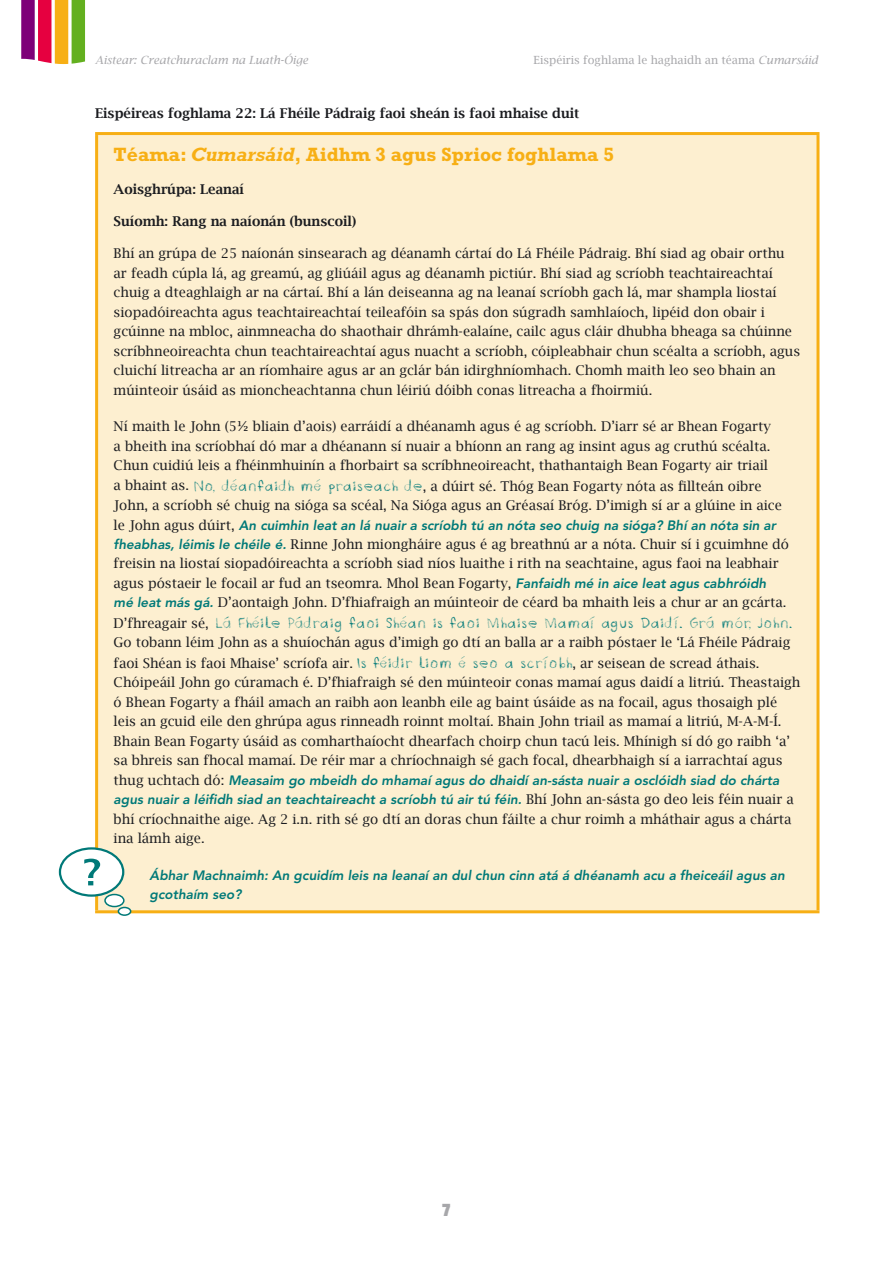
<style>
.page{position:relative;width:893px;height:1263px;background:#fff}
.page>*{position:absolute;margin:0;border:0;box-sizing:border-box;transform-origin:0 0}
.t1{font:700 19.5px "Rockwell";color:#f7af15}
.t2{font:18px "The Sans Black Caps";color:#a7a7aa}
.t3{font:15px "Okay Crayon";color:#007978}
.t4{font:13.5px/19.5px "Lucida Bright";color:#1b1c20}
.t5{font:italic 800 13.5px/19.5px "Avenir";color:#007978}
.t6{font:600 13.5px "Lucida Bright";color:#1b1c20}
.t7{font:11.25px "Lucida Bright";color:#a7a7aa}
.t8{font:italic 11.25px "Lucida Bright";color:#a7a7aa}
.s1{font-style:italic}
.s2{font-family:"Okay Crayon";font-size:15px;color:#007978}
.s3{font-family:"Lucida Bright";font-weight:400;font-style:normal;color:#1b1c20}
.s4{font-family:"Avenir";font-weight:800;font-style:italic;color:#007978}
.s5{font-family:"Lucida Bright";font-size:13.5px;color:#1b1c20}
</style>
<div class="page">
<svg style="left:21px;top:0;width:64px;height:64px;background:#bf785e"></svg>
<div style="left:97px;top:134px;width:721px;height:778px;background:#fdefd0"></div>
<hr style="left:95px;top:132px;width:724px;height:3px;background:#f7af15">
<hr style="left:95px;top:135px;width:3px;height:775px;background:#f7af15">
<hr style="left:816px;top:135px;width:3px;height:775px;background:#f7af15">
<hr style="left:95px;top:910px;width:724px;height:3px;background:#f7af15">
<div style="left:60px;top:848px;width:63px;height:47px;background:#fff;border-radius:50%"></div>
<div style="left:59px;top:847px;width:65px;height:50px;border:2px solid #007978;border-radius:50%"></div>
<div style="left:105px;top:894px;width:19px;height:12px;background:#fff;border-radius:50%"></div>
<div style="left:104px;top:894px;width:21px;height:13px;border:2px solid #007978;border-radius:50%"></div>
<div style="left:118px;top:907px;width:13px;height:8px;background:#fff;border-radius:50%"></div>
<div style="left:118px;top:907px;width:13px;height:9px;border:2px solid #007978;border-radius:50%"></div>
<svg style="left:84px;top:859px;width:16px;height:26px"></svg>
<p class="t8" style="left:95px;top:53px;width:215px">Aistear: Creatchuraclam na Luath-Óige</p>
<p class="t7" style="left:534px;top:53px;width:286px">Eispéiris foghlama le haghaidh an téama <span class="s1">Cumarsáid</span></p>
<p class="t6" style="left:95px;top:104px;width:486px">Eispéireas foghlama 22: Lá Fhéile Pádraig faoi sheán is faoi mhaise duit</p>
<h1 class="t1" style="left:114px;top:143px;width:502px">Téama: <span class="s1">Cumarsáid</span>, Aidhm 3 agus Sprioc foghlama 5</h1>
<p class="t6" style="left:114px;top:181px;width:132px">Aoisghrúpa: Leanaí</p>
<p class="t6" style="left:114px;top:213px;width:244px">Suíomh: Rang na naíonán (bunscoil)</p>
<p class="t4" style="left:114px;top:243px;width:688px">Bhí an grúpa de 25 naíonán sinsearach ag déanamh cártaí do Lá Fhéile Pádraig. Bhí siad ag obair orthu ar feadh cúpla lá, ag greamú, ag gliúáil agus ag déanamh pictiúr. Bhí siad ag scríobh teachtaireachtaí chuig a dteaghlaigh ar na cártaí. Bhí a lán deiseanna ag na leanaí scríobh gach lá, mar shampla liostaí siopadóireachta agus teachtaireachtaí teileafóin sa spás don súgradh samhlaíoch, lipéid don obair i gcúinne na mbloc, ainmneacha do shaothair dhrámh-ealaíne, cailc agus cláir dhubha bheaga sa chúinne scríbhneoireachta chun teachtaireachtaí agus nuacht a scríobh, cóipleabhair chun scéalta a scríobh, agus cluichí litreacha ar an ríomhaire agus ar an gclár bán idirghníomhach. Chomh maith leo seo bhain an múinteoir úsáid as mioncheachtanna chun léiriú dóibh conas litreacha a fhoirmiú.</p>
<p class="t4" style="left:114px;top:416px;width:670px">Ní maith le John (5½ bliain d’aois) earráidí a dhéanamh agus é ag scríobh. D’iarr sé ar Bhean Fogarty<br>a bheith ina scríobhaí dó mar a dhéanann sí nuair a bhíonn an rang ag insint agus ag cruthú scéalta.<br>Chun cuidiú leis a fhéinmhuinín a fhorbairt sa scríbhneoireacht, thathantaigh Bean Fogarty air triail<br>a bhaint as. <span class="s2">No, déanfaidh mé praiseach de</span>, a dúirt sé. Thóg Bean Fogarty nóta as fillteán oibre John, a scríobh sé chuig na sióga sa scéal, Na Sióga agus an Gréasaí Bróg. D’imigh sí ar a glúine in aice</p>
<p class="t5" style="left:114px;top:515px;width:664px"><span class="s3">le John agus dúirt,</span> An cuimhin leat an lá nuair a scríobh tú an nóta seo chuig na sióga? Bhí an nóta sin ar</p>
<p class="t4" style="left:114px;top:534px;width:677px"><span class="s4">fheabhas, léimis le chéile é.</span> Rinne John miongháire agus é ag breathnú ar a nóta. Chuir sí i gcuimhne dó freisin na liostaí siopadóireachta a scríobh siad níos luaithe i rith na seachtaine, agus faoi na leabhair agus póstaeir le focail ar fud an tseomra. Mhol Bean Fogarty, <span class="s4">Fanfaidh mé in aice leat agus cabhróidh mé leat más gá.</span> D’aontaigh John. D’fhiafraigh an múinteoir de céard ba mhaith leis a chur ar an gcárta.</p>
<p class="t3" style="left:114px;top:613px;width:681px"><span class="s5">D’fhreagair sé,</span> Lá Fhéile Pádraig faoi Shéan is faoi Mhaise Mamaí agus Daidí. Grá mór, John.</p>
<p class="t4" style="left:114px;top:632px;width:688px">Go tobann léim John as a shuíochán agus d’imigh go dtí an balla ar a raibh póstaer le ‘Lá Fhéile Pádraig faoi Shéan is faoi Mhaise’ scríofa air. <span class="s2">Is féidir liom é seo a scríobh</span>, ar seisean de scread áthais.<br>Chóipeáil John go cúramach é. D’fhiafraigh sé den múinteoir conas mamaí agus daidí a litriú. Theastaigh ó Bhean Fogarty a fháil amach an raibh aon leanbh eile ag baint úsáide as na focail, agus thosaigh plé leis an gcuid eile den ghrúpa agus rinneadh roinnt moltaí. Bhain John triail as mamaí a litriú, M-A-M-Í.<br>Bhain Bean Fogarty úsáid as comharthaíocht dhearfach choirp chun tacú leis. Mhínigh sí dó go raibh ‘a’ sa bhreis san fhocal mamaí. De réir mar a chríochnaigh sé gach focal, dhearbhaigh sí a iarrachtaí agus</p>
<p class="t5" style="left:114px;top:770px;width:682px"><span class="s3">thug uchtach dó:</span> Measaim go mbeidh do mhamaí agus do dhaidí an-sásta nuair a osclóidh siad do chárta agus nuair a léifidh siad an teachtaireacht a scríobh tú air tú féin. <span class="s3">Bhí John an-sásta go deo leis féin nuair a</span></p>
<p class="t4" style="left:114px;top:809px;width:679px">bhí críochnaithe aige. Ag 2 i.n. rith sé go dtí an doras chun fáilte a chur roimh a mháthair agus a chárta ina lámh aige.</p>
<p class="t5" style="left:150px;top:865px;width:637px">Ábhar Machnaimh: An gcuidím leis na leanaí an dul chun cinn atá á dhéanamh acu a fheiceáil agus an gcothaím seo?</p>
<h2 class="t2" style="left:442px;top:1195px;width:10px">7</h2>
</div>
